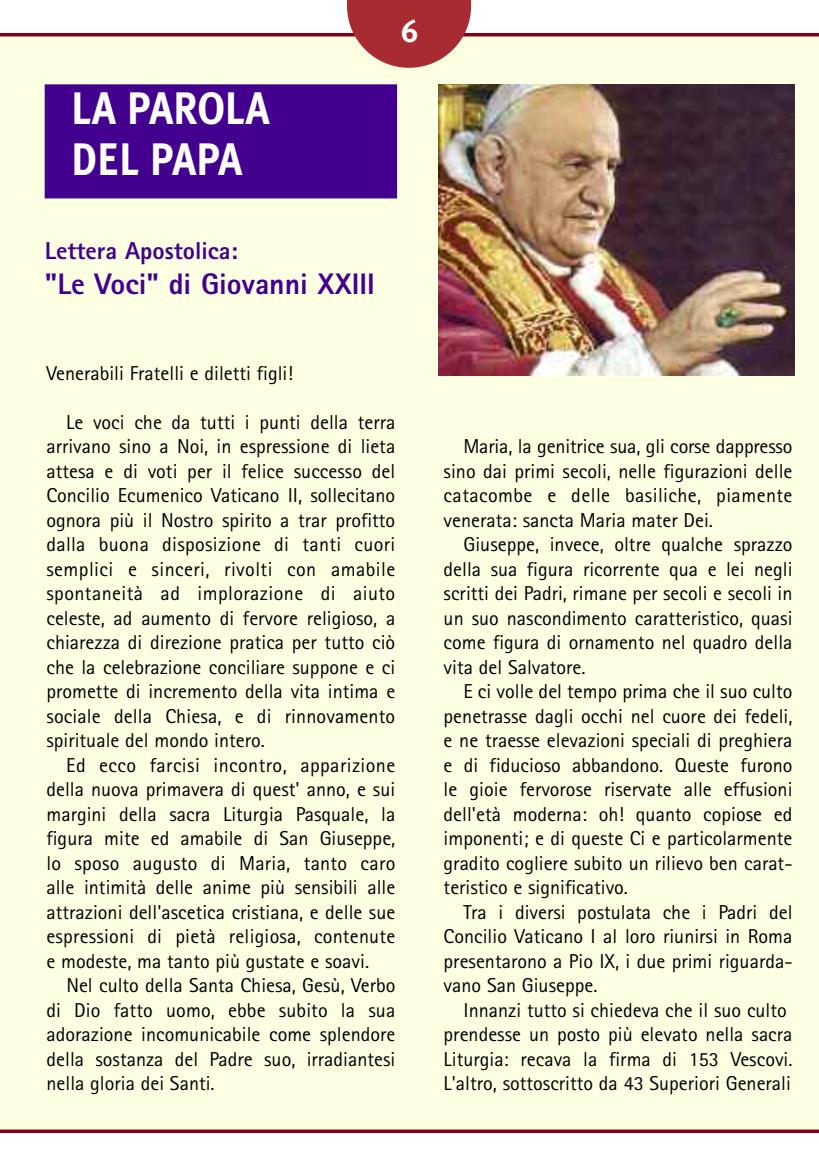
<style>
.page{position:relative;width:819px;height:1166px;background:#fff}
.page>*{position:absolute;margin:0;border:0;box-sizing:border-box;transform-origin:0 0}
.t1{font:700 45.5px/50.8px "Meta Plus";color:#fff;scale:.9 1}
.t2{font:31.5px "Meta Plus Bold Caps";color:#fff}
.t3{font:800 29.75px "Rotis Sans Serif";color:#43008e}
.t4{font:800 24.5px "Rotis Sans Serif";color:#43008e}
.t5{font:20.12px/24.5px "Rotis Sans Serif";color:#000;text-align:justify}
</style>
<div class="page">
<div style="left:0;top:35px;width:819px;height:1096px;background:#fcffe1"></div>
<div style="left:48px;top:88px;width:345px;height:107px;background:#43008e"></div>
<div style="left:45px;top:84px;width:352px;height:114px;border:4px solid #43008e"></div>
<img style="left:439px;top:84px;width:355px;height:291px">
<hr style="left:0;top:33px;width:819px;height:3px;background:#850016">
<svg style="left:0;top:1129px;width:819px;height:4px;background:#942030"></svg>
<svg style="left:347px;top:0;width:124px;height:68px"></svg>
<h1 class="t1" style="left:71px;top:83px;width:222px">LA PAROLA<br>DEL PAPA</h1>
<p class="t4" style="left:45px;top:242px;width:194px">Lettera Apostolica:</p>
<h3 class="t3" style="left:45px;top:273px;width:332px">"Le Voci" di Giovanni XXIII</h3>
<h2 class="t2" style="left:401px;top:13px;width:18px">6</h2>
<p class="t5" style="left:46px;top:363px;width:248px">Venerabili Fratelli e diletti figli!</p>
<p class="t5" style="left:46px;top:412px;width:350px;text-indent:20px">Le voci che da tutti i punti della terra arrivano sino a Noi, in espressione di lieta attesa e di voti per il felice successo del Concilio Ecumenico Vaticano II, sollecitano ognora più il Nostro spirito a trar profitto dalla buona disposizione di tanti cuori semplici e sinceri, rivolti con amabile spontaneità ad implorazione di aiuto celeste, ad aumento di fervore religioso, a chiarezza di direzione pratica per tutto ciò che la celebrazione conciliare suppone e ci promette di incremento della vita intima e sociale della Chiesa, e di rinnovamento spirituale del mondo intero.</p>
<p class="t5" style="left:46px;top:755px;width:350px;text-indent:20px">Ed ecco farcisi incontro, apparizione della nuova primavera di quest' anno, e sui margini della sacra Liturgia Pasquale, la figura mite ed amabile di San Giuseppe, lo sposo augusto di Maria, tanto caro alle intimità delle anime più sensibili alle attrazioni dell'ascetica cristiana, e delle sue espressioni di pietà religiosa, contenute e modeste, ma tanto più gustate e soavi.</p>
<p class="t5" style="left:46px;top:975px;width:350px;text-indent:20px">Nel culto della Santa Chiesa, Gesù, Verbo di Dio fatto uomo, ebbe subito la sua adorazione incomunicabile come splendore della sostanza del Padre suo, irradiantesi nella gloria dei Santi.</p>
<p class="t5" style="left:443px;top:436px;width:350px;text-indent:20px">Maria, la genitrice sua, gli corse dappresso sino dai primi secoli, nelle figurazioni delle catacombe e delle basiliche, piamente venerata: sancta Maria mater Dei.</p>
<p class="t5" style="left:443px;top:534px;width:350px;text-indent:20px">Giuseppe, invece, oltre qualche sprazzo della sua figura ricorrente qua e lei negli scritti dei Padri, rimane per secoli e secoli in un suo nascondimento caratteristico, quasi come figura di ornamento nel quadro della vita del Salvatore.</p>
<p class="t5" style="left:443px;top:681px;width:350px;text-indent:20px">E ci volle del tempo prima che il suo culto penetrasse dagli occhi nel cuore dei fedeli, e ne traesse elevazioni speciali di preghiera e di fiducioso abbandono. Queste furono le gioie fervorose riservate alle effusioni dell'età moderna: oh! quanto copiose ed imponenti; e di queste Ci e particolarmente gradito cogliere subito un rilievo ben carat&shy;teristico e significativo.</p>
<p class="t5" style="left:443px;top:902px;width:350px;text-indent:20px">Tra i diversi postulata che i Padri del Concilio Vaticano I al loro riunirsi in Roma presentarono a Pio IX, i due primi riguarda&shy;vano San Giuseppe.</p>
<p class="t5" style="left:443px;top:1000px;width:350px;text-align:left;text-indent:20px">Innanzi tutto si chiedeva che il suo culto prendesse un posto più elevato nella sacra Liturgia: recava la firma di 153 Vescovi.<br>L'altro, sottoscritto da 43 Superiori Generali</p>
</div>
